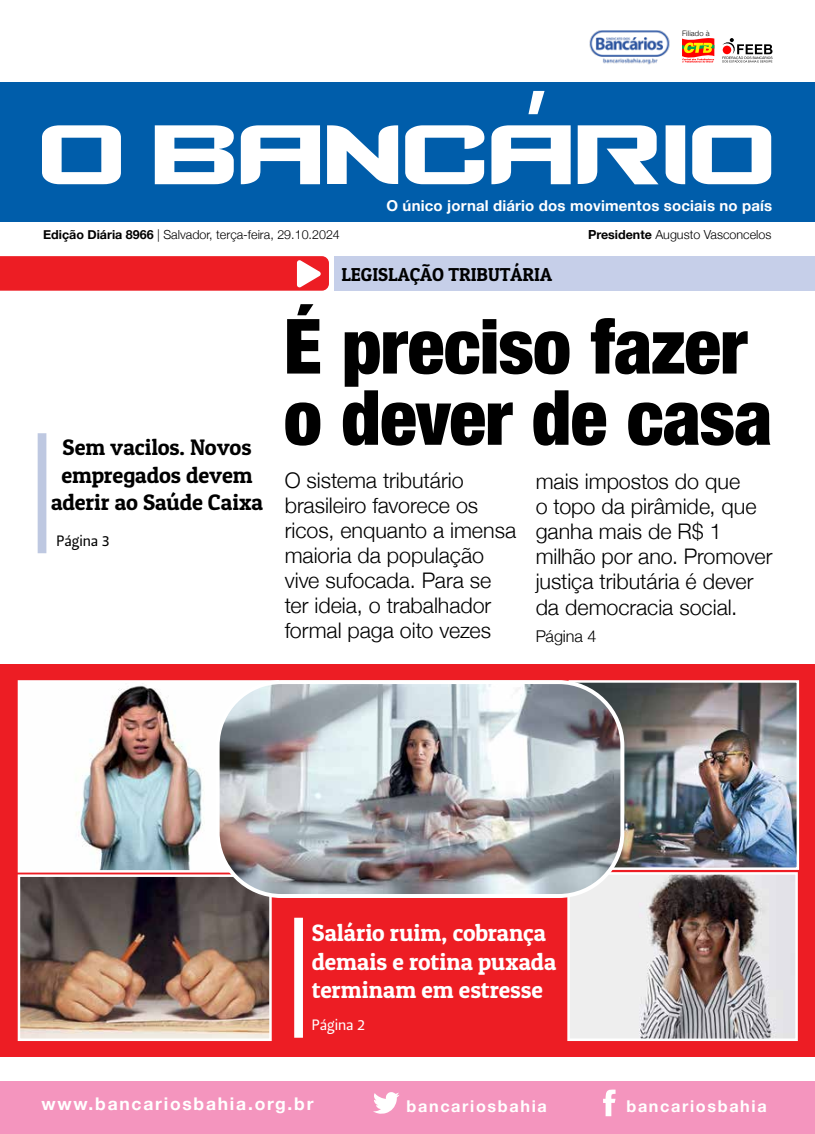
<style>
.page{position:relative;width:815px;height:1134px;background:#fff}
.page>*{position:absolute;margin:0;border:0;box-sizing:border-box;transform-origin:0 0}
.t1{font:117.5px "Counter Strike";color:#fff}
.t2{font:900 condensed 76.25px/71.2px "Helvetica Neue";letter-spacing:-.01em;color:#000}
.t3{font:23.75px/28.8px "Patua One";color:#fff}
.t4{font:22.5px/27.5px "Patua One";letter-spacing:-.005em;color:#000;text-align:center}
.t5{font:300 21.5px/25px "Helvetica Neue";color:#000}
.t6{font:18.75px "Patua One";color:#000}
.t7{font:700 17.5px "Helvetica Neue";letter-spacing:.1em;color:#fff}
.t8{font:700 16.25px "Helvetica Neue";letter-spacing:.1em;color:#fff}
.t9{font:300 16.25px "Helvetica Neue";letter-spacing:-.005em;color:#000}
.t10{font:700 15px "Helvetica Neue";letter-spacing:.01em;color:#fff}
.t11{font:15px "Leitura Sans Grot 2";letter-spacing:-.01em;color:#000}
.t12{font:15px "Leitura Sans Grot 2";letter-spacing:-.01em;color:#fff}
.t13{font:300 12.5px "Helvetica Neue";color:#000}
.t14{font:300 7.5px "Helvetica Neue";letter-spacing:.025em;color:#000}
.s1{font-weight:700}
.s2{font-size:22.5px}
</style>
<div class="page">
<div style="left:0;top:1082px;width:815px;height:52px;background:#f495be"></div>
<svg style="left:722px;top:38px;width:50px;height:24px"></svg>
<svg style="left:682px;top:38px;width:32px;height:24px"></svg>
<div style="left:0;top:83px;width:815px;height:139px;background:#005daa"></div>
<img style="left:589px;top:30px;width:81px;height:35px">
<svg style="left:373px;top:1092px;width:26px;height:22px"></svg>
<svg style="left:603px;top:1089px;width:13px;height:27px"></svg>
<div style="left:0;top:665px;width:815px;height:392px;background:#ed1d24"></div>
<div style="left:335px;top:256px;width:480px;height:35px;background:#c6cfe9"></div>
<svg style="left:0;top:256px;width:329px;height:35px;background:#ed282e"></svg>
<div style="left:38px;top:433px;width:8px;height:120px;background:#bec8e1"></div>
<img style="left:21px;top:683px;width:197px;height:186px">
<div style="left:18px;top:680px;width:261px;height:192px;border:2px solid #fff"></div>
<img style="left:570px;top:875px;width:225px;height:163px">
<div style="left:567px;top:872px;width:231px;height:169px;border:2px solid #fff"></div>
<img style="left:622px;top:683px;width:174px;height:184px">
<div style="left:569px;top:680px;width:230px;height:190px;border:2px solid #fff"></div>
<img style="left:21px;top:877px;width:248px;height:161px">
<div style="left:18px;top:874px;width:254px;height:167px;border:2px solid #fff"></div>
<img style="left:218px;top:682px;width:404px;height:214px">
<div style="left:216px;top:680px;width:408px;height:218px;border:4px solid #fff;border-radius:64px"></div>
<div style="left:294px;top:918px;width:9px;height:120px;background:#fff"></div>
<p class="t14" style="left:682px;top:29px;width:29px">Filiado à</p>
<h1 class="t1" style="left:38px;top:82px;width:738px">O BANCÁRIO</h1>
<p class="t10" style="left:386px;top:197px;width:387px">O único jornal diário dos movimentos sociais no país</p>
<p class="t13" style="left:43px;top:227px;width:298px"><span class="s1">Edição Diária 8966</span> | Salvador, terça-feira, 29.10.2024</p>
<p class="t6" style="left:341px;top:263px;width:212px">LEGISLAÇÃO TRIBUTÁRIA</p>
<p class="t13" style="left:588px;top:226px;width:185px"><span class="s1">Presidente</span> Augusto Vasconcelos</p>
<p class="t4" style="left:51px;top:433px;width:214px">Sem vacilos. Novos empregados devem aderir ao Saúde Caixa</p>
<p class="t11" style="left:57px;top:532px;width:55px">Página 3</p>
<h2 class="t2" style="left:284px;top:309px;width:490px">É preciso fazer o dever de casa</h2>
<p class="t5" style="left:285px;top:467px;width:233px">O sistema tributário brasileiro favorece os ricos, enquanto a imensa maioria da população vive sufocada. Para se ter ideia, o trabalhador formal paga oito vezes</p>
<p class="t5" style="left:536px;top:468px;width:238px">mais impostos do que<br>o topo da pirâmide, que ganha mais de R$ 1 milhão por ano. Promover justiça tributária é dever da democracia social<span class="s2">.</span></p>
<p class="t9" style="left:536px;top:626px;width:62px">Página 4</p>
<p class="t3" style="left:312px;top:918px;width:246px">Salário ruim, cobrança demais e rotina puxada terminam em estresse</p>
<p class="t12" style="left:312px;top:1016px;width:55px">Página 2</p>
<p class="t7" style="left:42px;top:1093px;width:273px">www.bancariosbahia.org.br</p>
<p class="t8" style="left:407px;top:1096px;width:142px">bancariosbahia</p>
<p class="t8" style="left:626px;top:1096px;width:142px">bancariosbahia</p>
</div>
